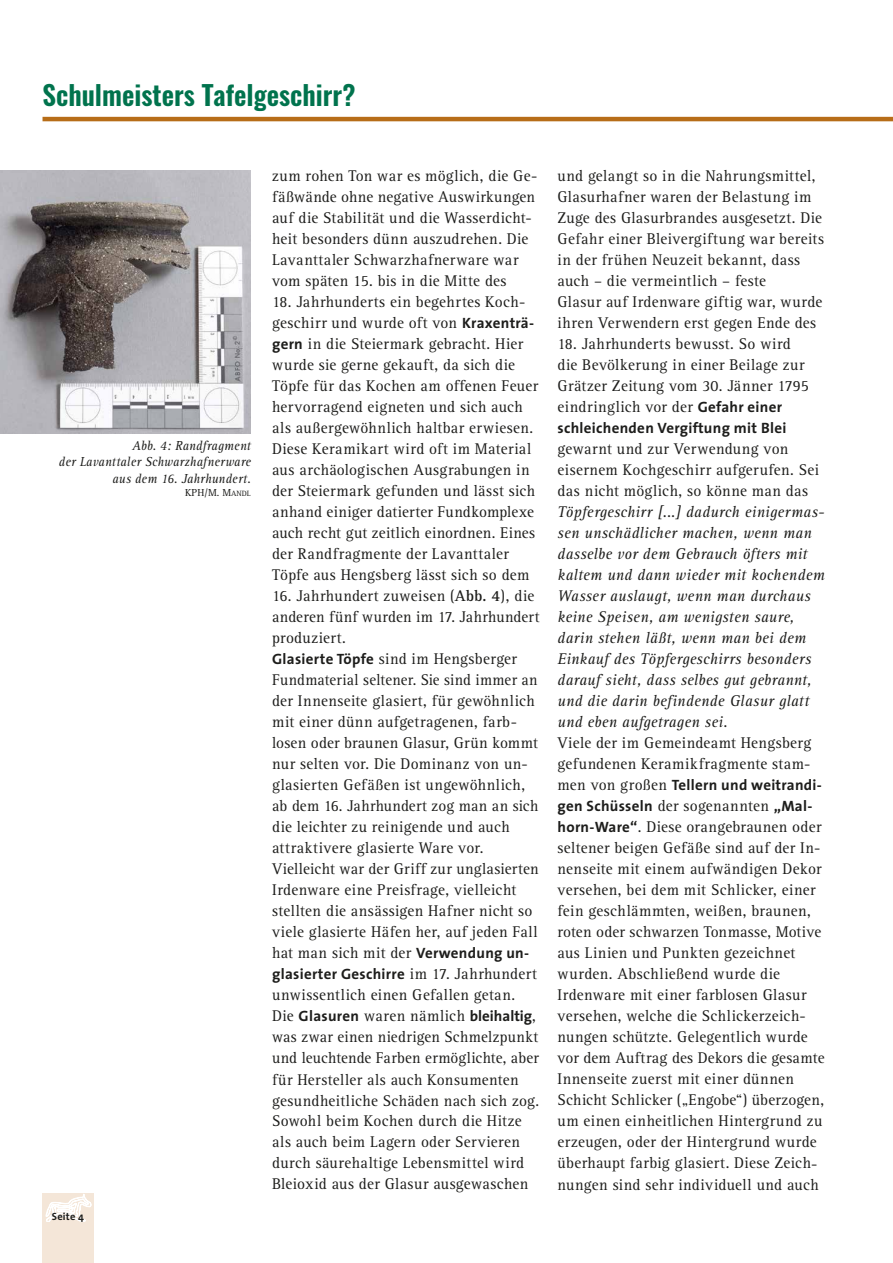
<style>
.page{position:relative;width:893px;height:1263px;background:#fff}
.page>*{position:absolute;margin:0;border:0;box-sizing:border-box;transform-origin:0 0}
.t1{font:600 27px "Oswald";color:#00734d}
.t2{font:16.05px/21px "Rotis Serif";letter-spacing:.025em;color:#1d1d1b;scale:.96 1}
.t3{font:italic 16.05px/21px "Rotis Serif";letter-spacing:.015em;color:#1d1d1b;scale:.96 1}
.t4{font:16.05px/21px "Rotis Serif";letter-spacing:.025em;color:#1d1d1b;scale:.95 1}
.t5{font:700 15px/21px "The Sans";letter-spacing:.02em;color:#1d1d1b}
.t6{font:700 15px "The Sans";color:#1d1d1b}
.t7{font:italic 13.5px/16.5px "Rotis Serif";letter-spacing:.01em;color:#1d1d1b;text-align:right;scale:.93 1}
.t8{font:10.5px "Rotis Serif";color:#1d1d1b}
.t9{font:700 10.5px "The Sans";letter-spacing:.02em;color:#1d1d1b}
.s1{font-size:7.8px}
.s2{font-family:"The Sans";font-weight:700;font-size:15px}
.s3{font-weight:700}
.s4{font-family:"Rotis Serif";font-weight:400;font-size:16.05px}
</style>
<div class="page">
<div style="left:43px;top:1193px;width:51px;height:70px;background:#f4e6d8"></div>
<svg style="left:45px;top:1194px;width:47px;height:27px"></svg>
<hr style="left:43px;top:117px;width:850px;height:4px;background:#b76d18">
<img style="left:0;top:170px;width:251px;height:263px">
<h1 class="t1" style="left:43px;top:76px;width:314px">Schulmeisters Tafelgeschirr?</h1>
<p class="t7" style="left:59px;top:437px;width:208px">Abb. 4: Randfragment<br>der Lavanttaler Schwarzhafnerware aus dem 16. Jahrhundert.</p>
<p class="t8" style="left:185px;top:487px;width:67px">KPH/M. M<span class="s1">andl</span></p>
<p class="t9" style="left:52px;top:1207px;width:34px">Seite 4</p>
<p class="t2" style="left:272px;top:166px;width:278px">zum rohen Ton war es möglich, die Ge&shy;fäßwände ohne negative Auswirkungen auf die Stabilität und die Wasserdicht&shy;heit besonders dünn auszudrehen. Die Lavanttaler Schwarzhafnerware war vom späten 15. bis in die Mitte des</p>
<p class="t2" style="left:272px;top:292px;width:279px">18. Jahrhunderts ein begehrtes Koch&shy;geschirr und wurde oft von <span class="s2">Kraxenträ&shy;gern</span> in die Steiermark gebracht. Hier wurde sie gerne gekauft, da sich die Töpfe für das Kochen am offenen Feuer hervorragend eigneten und sich auch als außergewöhnlich haltbar erwiesen.<br>Diese Keramikart wird oft im Material aus archäologischen Ausgrabungen in der Steiermark gefunden und lässt sich anhand einiger datierter Fundkomplexe auch recht gut zeitlich einordnen. Eines der Randfragmente der Lavanttaler Töpfe aus Hengsberg lässt sich so dem</p>
<p class="t2" style="left:272px;top:586px;width:280px">16. Jahrhundert zuweisen (<span class="s3">Abb. 4</span>), die anderen fünf wurden im 17. Jahrhundert produziert.<br><span class="s2">Glasierte Töpfe</span> sind im Hengsberger Fundmaterial seltener. Sie sind immer an der Innenseite glasiert, für gewöhnlich mit einer dünn aufgetragenen, farb&shy;losen oder braunen Glasur, Grün kommt nur selten vor. Die Dominanz von un&shy;glasierten Gefäßen ist ungewöhnlich, ab dem 16. Jahrhundert zog man an sich die leichter zu reinigende und auch attraktivere glasierte Ware vor.<br>Vielleicht war der Griff zur unglasierten Irdenware eine Preisfrage, vielleicht stellten die ansässigen Hafner nicht so viele glasierte Häfen her, auf jeden Fall hat man sich mit der <span class="s2">Verwendung un-</span></p>
<p class="t5" style="left:272px;top:963px;width:266px">glasierter Geschirre <span class="s4">im 17. Jahrhundert</span></p>
<p class="t2" style="left:272px;top:985px;width:255px">unwissentlich einen Gefallen getan.</p>
<p class="t6" style="left:272px;top:1004px;width:265px"><span class="s4">Die</span> Glasuren <span class="s4">waren nämlich</span> bleihaltig<span class="s4">,</span></p>
<p class="t4" style="left:272px;top:1027px;width:283px">was zwar einen niedrigen Schmelzpunkt und leuchtende Farben ermöglichte, aber für Hersteller als auch Konsumenten gesundheitliche Schäden nach sich zog.<br>Sowohl beim Kochen durch die Hitze als auch beim Lagern oder Servieren durch säurehaltige Lebensmittel wird Bleioxid aus der Glasur ausgewaschen</p>
<p class="t2" style="left:557px;top:166px;width:279px">und gelangt so in die Nahrungsmittel, Glasurhafner waren der Belastung im Zuge des Glasurbrandes ausgesetzt. Die Gefahr einer Bleivergiftung war bereits in der frühen Neuzeit bekannt, dass auch – die vermeintlich – feste<br>Glasur auf Irdenware giftig war, wurde ihren Verwendern erst gegen Ende des</p>
<p class="t2" style="left:557px;top:334px;width:263px">18. Jahrhunderts bewusst. So wird die Bevölkerung in einer Beilage zur Grätzer Zeitung vom 30. Jänner 1795 eindringlich vor der <span class="s2">Gefahr einer</span></p>
<p class="t5" style="left:557px;top:417px;width:230px">schleichenden Vergiftung mit Blei</p>
<p class="t2" style="left:558px;top:439px;width:274px">gewarnt und zur Verwendung von eisernem Kochgeschirr aufgerufen. Sei das nicht möglich, so könne man das</p>
<p class="t3" style="left:558px;top:502px;width:280px">Töpfergeschirr [...] dadurch einigermas&shy;sen unschädlicher machen, wenn man dasselbe vor dem Gebrauch öfters mit kaltem und dann wieder mit kochendem Wasser auslaugt, wenn man durchaus keine Speisen, am wenigsten saure, darin stehen läßt, wenn man bei dem Einkauf des Töpfergeschirrs besonders darauf sieht, dass selbes gut gebrannt, und die darin befindende Glasur glatt und eben aufgetragen sei.</p>
<p class="t2" style="left:558px;top:733px;width:266px">Viele der im Gemeindeamt Hengsberg gefundenen Keramikfragmente stam-</p>
<p class="t5" style="left:557px;top:774px;width:266px"><span class="s4">men von großen</span> Tellern und weitrandi&shy;gen Schüsseln <span class="s4">der sogenannten</span> „Mal-</p>
<p class="t2" style="left:557px;top:817px;width:280px"><span class="s2">horn-Ware“</span>. Diese orangebraunen oder seltener beigen Gefäße sind auf der In&shy;nenseite mit einem aufwändigen Dekor versehen, bei dem mit Schlicker, einer fein geschlämmten, weißen, braunen, roten oder schwarzen Tonmasse, Motive aus Linien und Punkten gezeichnet wurden. Abschließend wurde die Irdenware mit einer farblosen Glasur versehen, welche die Schlickerzeich&shy;nungen schützte. Gelegentlich wurde vor dem Auftrag des Dekors die gesamte Innenseite zuerst mit einer dünnen Schicht Schlicker („Engobe“) überzogen, um einen einheitlichen Hintergrund zu erzeugen, oder der Hintergrund wurde überhaupt farbig glasiert. Diese Zeich&shy;nungen sind sehr individuell und auch</p>
</div>
